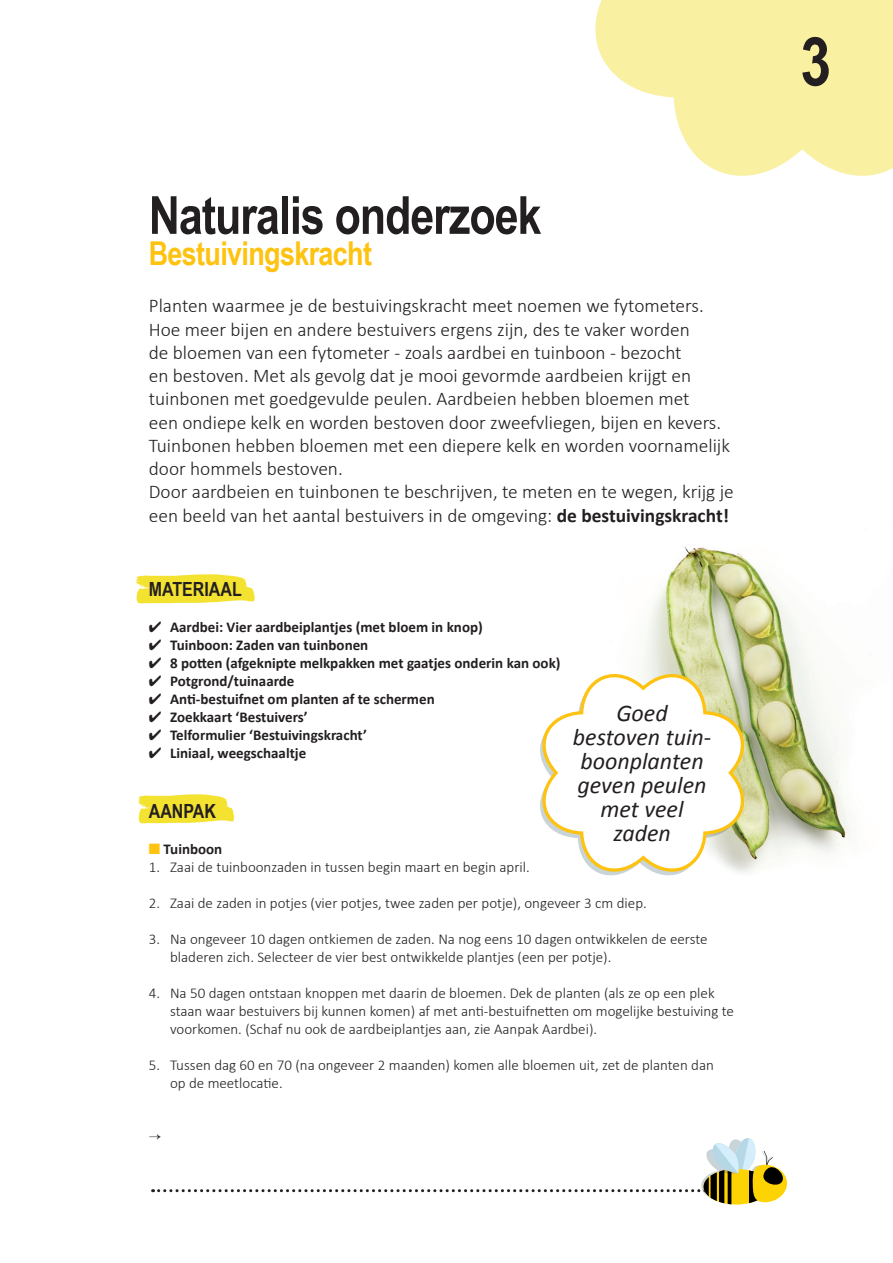
<style>
.page{position:relative;width:893px;height:1263px;background:#fff}
.page>*{position:absolute;margin:0;border:0;box-sizing:border-box;transform-origin:0 0}
.t1{font:700 67.5px "Arial Narrow";color:#231f20}
.t2{font:700 52.5px "Arial Narrow";letter-spacing:-.02em;color:#231f20}
.t3{font:700 32.85px "Arial Narrow";letter-spacing:-.02em;color:#fec210}
.t4{font:italic 24px/24px "Calibri";color:#231f20;text-align:center}
.t5{font:700 19.5px "Arial Narrow";color:#231f20}
.t6{font:300 19.35px/23.2px "Calibri";color:#231f20}
.t7{font:300 15px/18px "Calibri";color:#231f20}
.t8{font:700 15px "Calibri";color:#231f20}
.s1{font-weight:700}
.s2{color:#fec210}
</style>
<div class="page">
<img style="left:645px;top:546px;width:205px;height:326px">
<img style="left:138px;top:794px;width:97px;height:30px">
<svg style="left:540px;top:668px;width:210px;height:208px"></svg>
<div style="left:634px;top:754px;width:19px;height:30px;background:#fff;border-radius:50%"></div>
<div style="left:633px;top:753px;width:21px;height:32px;border:2px solid #fff;border-radius:50%"></div>
<img style="left:135px;top:574px;width:120px;height:30px">
<svg style="left:595px;top:0;width:298px;height:176px;fill:#f9f0a2"></svg>
<svg style="left:151px;top:1138px;width:636px;height:66px"></svg>
<h2 class="t2" style="left:149px;top:176px;width:394px">Naturalis onderzoek</h2>
<h3 class="t3" style="left:149px;top:228px;width:225px">Bestuivingskracht</h3>
<p class="t6" style="left:149px;top:293px;width:586px">Planten waarmee je de bestuivingskracht meet noemen we fytometers.<br>Hoe meer bijen en andere bestuivers ergens zijn, des te vaker worden<br>de bloemen van een fytometer - zoals aardbei en tuinboon - bezocht<br>en bestoven. Met als gevolg dat je mooi gevormde aardbeien krijgt en tuinbonen met goedgevulde peulen. Aardbeien hebben bloemen met<br>een ondiepe kelk en worden bestoven door zweefvliegen, bijen en kevers.<br>Tuinbonen hebben bloemen met een diepere kelk en worden voornamelijk door hommels bestoven.<br>Door aardbeien en tuinbonen te beschrijven, te meten en te wegen, krijg je een beeld van het aantal bestuivers in de omgeving: <span class="s1">de bestuivingskracht!</span></p>
<h3 class="t5" style="left:149px;top:575px;width:94px">MATERIAAL</h3>
<p class="t8" style="left:149px;top:618px;width:335px">✔ Aardbei: Vier aardbeiplantjes (met bloem in knop)</p>
<p class="t8" style="left:149px;top:636px;width:221px">✔ Tuinboon: Zaden van tuinbonen</p>
<p class="t8" style="left:149px;top:654px;width:413px">✔ 8 potten (afgeknipte melkpakken met gaatjes onderin kan ook)</p>
<p class="t8" style="left:149px;top:672px;width:147px">✔ Potgrond/tuinaarde</p>
<p class="t8" style="left:149px;top:690px;width:287px">✔ Anti-bestuifnet om planten af te schermen</p>
<p class="t8" style="left:149px;top:708px;width:160px">✔ Zoekkaart ‘Bestuivers’</p>
<p class="t8" style="left:149px;top:726px;width:220px">✔ Telformulier ‘Bestuivingskracht’</p>
<p class="t8" style="left:149px;top:744px;width:159px">✔ Liniaal, weegschaaltje</p>
<h3 class="t4" style="left:573px;top:700px;width:140px">Goed bestoven tuin&shy;boonplanten geven peulen met veel zaden</h3>
<h3 class="t5" style="left:149px;top:796px;width:69px">AANPAK</h3>
<p class="t8" style="left:149px;top:839px;width:75px"><span class="s2">■</span> Tuinboon</p>
<p class="t7" style="left:149px;top:857px;width:383px">1. Zaai de tuinboonzaden in tussen begin maart en begin april.</p>
<p class="t7" style="left:149px;top:893px;width:499px">2. Zaai de zaden in potjes (vier potjes, twee zaden per potje), ongeveer 3 cm diep.</p>
<p class="t7" style="left:170px;top:929px;width:539px;text-indent:-21px">3. Na ongeveer 10 dagen ontkiemen de zaden. Na nog eens 10 dagen ontwikkelen de eerste bladeren zich. Selecteer de vier best ontwikkelde plantjes (een per potje).</p>
<p class="t7" style="left:170px;top:983px;width:565px;text-indent:-21px">4. Na 50 dagen ontstaan knoppen met daarin de bloemen. Dek de planten (als ze op een plek staan waar bestuivers bij kunnen komen) af met anti-bestuifnetten om mogelijke bestuiving te voorkomen. (Schaf nu ook de aardbeiplantjes aan, zie Aanpak Aardbei).</p>
<p class="t7" style="left:170px;top:1055px;width:545px;text-indent:-21px">5. Tussen dag 60 en 70 (na ongeveer 2 maanden) komen alle bloemen uit, zet de planten dan op de meetlocatie.</p>
<h1 class="t1" style="left:800px;top:11px;width:32px">3</h1>
</div>
